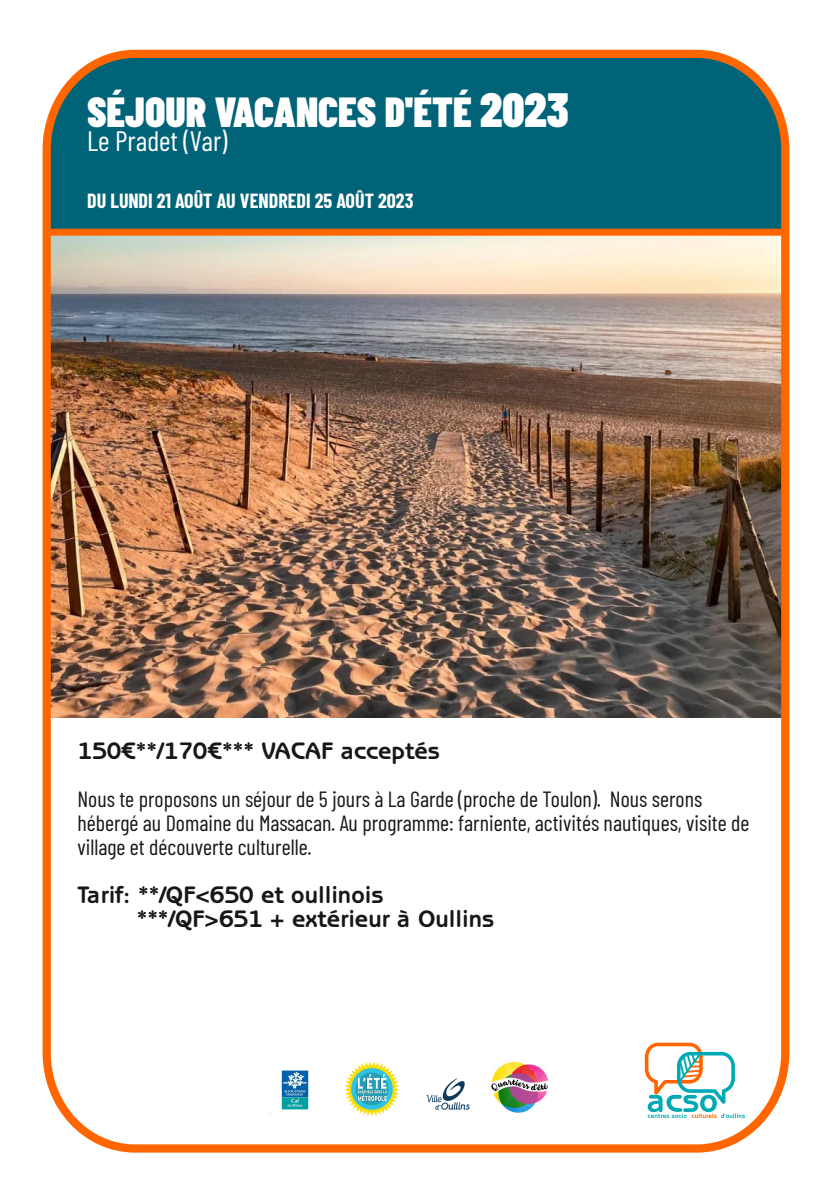
<style>
.page{position:relative;width:840px;height:1191px;background:#fff}
.page>*{position:absolute;margin:0;border:0;box-sizing:border-box;transform-origin:0 0}
.t1{font:900 42px "Barlow Condensed";color:#fff}
.t2{font:28px "Barlow Condensed";color:#fff}
.t3{font:700 24px/24px "Benguiat Gothic Std";color:#181715}
.t4{font:22px/24px "Barlow Condensed";color:#181715}
.t5{font:700 20px "Barlow Condensed";color:#fff}
.s1{font-size:48px}
</style>
<div class="page">
<img style="left:52px;top:236px;width:728px;height:481px">
<svg style="left:52px;top:53px;width:728px;height:176px;background:#0f6879"></svg>
<div style="left:43px;top:50px;width:746px;height:1102px;border:8px solid #f60;border-radius:92px"></div>
<div style="left:47px;top:229px;width:737px;height:7px;background:#f60"></div>
<svg style="left:644px;top:1042px;width:100px;height:76px"></svg>
<div style="left:87px;top:90px;width:667px;height:94px;background:#006378"></div>
<img style="left:269px;top:1070px;width:40px;height:45px">
<img style="left:345px;top:1063px;width:53px;height:52px">
<img style="left:426px;top:1078px;width:44px;height:32px">
<img style="left:491px;top:1061px;width:57px;height:51px">
<h1 class="t1" style="left:87px;top:85px;width:482px">SÉJOUR VACANCES D'ÉTÉ <span class="s1">2023</span></h1>
<p class="t2" style="left:87px;top:123px;width:142px">Le Pradet (Var)</p>
<p class="t5" style="left:87px;top:188px;width:327px">DU LUNDI 21 AOÛT AU VENDREDI 25 AOÛT 2023</p>
<p class="t3" style="left:77px;top:742px;width:364px">150€**/170€*** VACAF acceptés</p>
<p class="t4" style="left:77px;top:786px;width:673px">Nous te proposons un séjour de 5 jours à La Garde (proche de Toulon). Nous serons hébergé au Domaine du Massacan. Au programme: farniente, activités nautiques, visite de village et découverte culturelle.</p>
<p class="t3" style="left:137px;top:886px;width:359px;text-indent:-59px">Tarif: **/QF&lt;650 et oullinois ***/QF&gt;651 + extérieur à Oullins</p>
</div>
